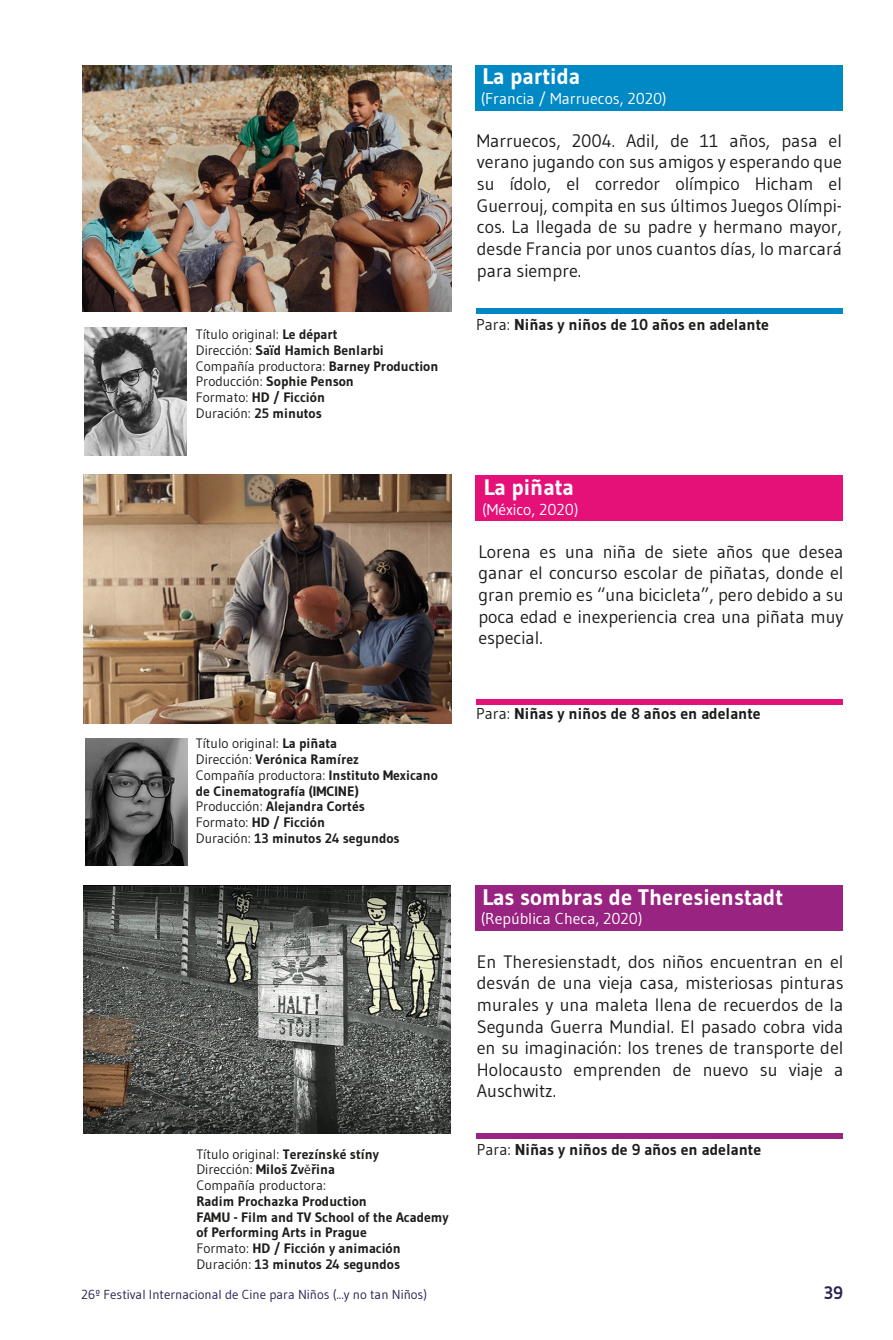
<style>
.page{position:relative;width:893px;height:1340px;background:#fff}
.page>*{position:absolute;margin:0;border:0;box-sizing:border-box;transform-origin:0 0}
.t1{font:700 22.5px "Gudea";color:#fff}
.t2{font:18px/21.6px "Gudea";color:#1d1d1b;text-align:justify}
.t3{font:700 18px "Gudea";color:#2b2354}
.t4{font:700 15.75px "Gudea";color:#1d1d1b}
.t5{font:15.75px "Gudea";color:#fff}
.t6{font:700 13.72px/15.8px "Gudea";color:#1d1d1b}
.t7{font:13.72px/15.8px "Gudea";color:#1d1d1b}
.t8{font:13.05px "Gudea";color:#2b2354}
.s1{font-weight:400}
.s2{font-weight:700}
.s3{font-family:"Myriad Pro"}
</style>
<div class="page">
<div style="left:476px;top:309px;width:367px;height:5px;background:#0089c5"></div>
<div style="left:476px;top:699px;width:367px;height:5px;background:#e51179"></div>
<div style="left:475px;top:65px;width:367px;height:46px;background:#0089c5"></div>
<div style="left:475px;top:475px;width:367px;height:46px;background:#e51179"></div>
<div style="left:475px;top:885px;width:367px;height:46px;background:#982380"></div>
<div style="left:476px;top:1133px;width:367px;height:5px;background:#982380"></div>
<img style="left:83px;top:474px;width:369px;height:249px">
<img style="left:85px;top:738px;width:102px;height:127px">
<img style="left:83px;top:66px;width:369px;height:246px">
<img style="left:85px;top:328px;width:102px;height:127px">
<img style="left:84px;top:885px;width:366px;height:248px">
<p class="t6" style="left:196px;top:326px;width:244px"><span class="s1">Título original:</span> Le départ<br><span class="s1">Dirección:</span> Saïd Hamich Benlarbi<br><span class="s1">Compañía productora:</span> Barney Production<br><span class="s1">Producción:</span> Sophie Penson<br><span class="s1">Formato:</span> HD / Ficción<br><span class="s1">Duración:</span> 25 minutos</p>
<p class="t6" style="left:196px;top:735px;width:244px"><span class="s1">Título original:</span> La piñata<br><span class="s1">Dirección:</span> Verónica Ramírez<br><span class="s1">Compañía productora:</span> Instituto Mexicano de Cinematografía (IMCINE)<br><span class="s1">Producción:</span> Alejandra Cortés<br><span class="s1">Formato:</span> HD / Ficción<br><span class="s1">Duración:</span> 13 minutos 24 segundos</p>
<p class="t7" style="left:196px;top:1145px;width:184px">Título original: <span class="s2">Terezínské stíny<br></span>Dirección: <span class="s2">Miloš Zv</span><span class="s3">ě</span><span class="s2">řina<br></span>Compañía productora:</p>
<p class="t6" style="left:196px;top:1193px;width:254px">Radim Prochazka Production<br>FAMU - Film and TV School of the Academy of Performing Arts in Prague<br><span class="s1">Formato:</span> HD / Ficción y animación<br><span class="s1">Duración:</span> 13 minutos 24 segundos</p>
<p class="t1" style="left:482px;top:62px;width:99px">La partida</p>
<p class="t5" style="left:481px;top:88px;width:187px">(Francia / Marruecos, 2020)</p>
<p class="t2" style="left:477px;top:129px;width:367px">Marruecos, 2004. Adil, de 11 años, pasa el verano jugando con sus amigos y esperando que su ídolo, el corredor olímpico Hicham el Guerrouj, compita en sus últimos Juegos Olímpi&shy;cos. La llegada de su padre y hermano mayor, desde Francia por unos cuantos días, lo marcará para siempre.</p>
<p class="t4" style="left:476px;top:314px;width:294px"><span class="s1">Para:</span> Niñas y niños de 10 años en adelante</p>
<p class="t1" style="left:484px;top:473px;width:91px">La piñata</p>
<p class="t5" style="left:482px;top:499px;width:98px">(México, 2020)</p>
<p class="t2" style="left:478px;top:540px;width:367px">Lorena es una niña de siete años que desea ganar el concurso escolar de piñatas, donde el gran premio es “una bicicleta”, pero debido a su poca edad e inexperiencia crea una piñata muy especial.</p>
<p class="t4" style="left:476px;top:703px;width:286px"><span class="s1">Para:</span> Niñas y niños de 8 años en adelante</p>
<p class="t1" style="left:482px;top:883px;width:302px">Las sombras de Theresienstadt</p>
<p class="t5" style="left:481px;top:909px;width:163px">(República Checa, 2020)</p>
<p class="t2" style="left:477px;top:950px;width:368px">En Theresienstadt, dos niños encuentran en el desván de una vieja casa, misteriosas pinturas murales y una maleta llena de recuerdos de la Segunda Guerra Mundial. El pasado cobra vida en su imaginación: los trenes de transporte del Holocausto emprenden de nuevo su viaje a Auschwitz.</p>
<p class="t4" style="left:477px;top:1139px;width:286px"><span class="s1">Para:</span> Niñas y niños de 9 años en adelante</p>
<p class="t8" style="left:81px;top:1285px;width:347px">26º Festival Internacional de Cine para Niños (...y no tan Niños)</p>
<p class="t3" style="left:824px;top:1280px;width:21px">39</p>
</div>
